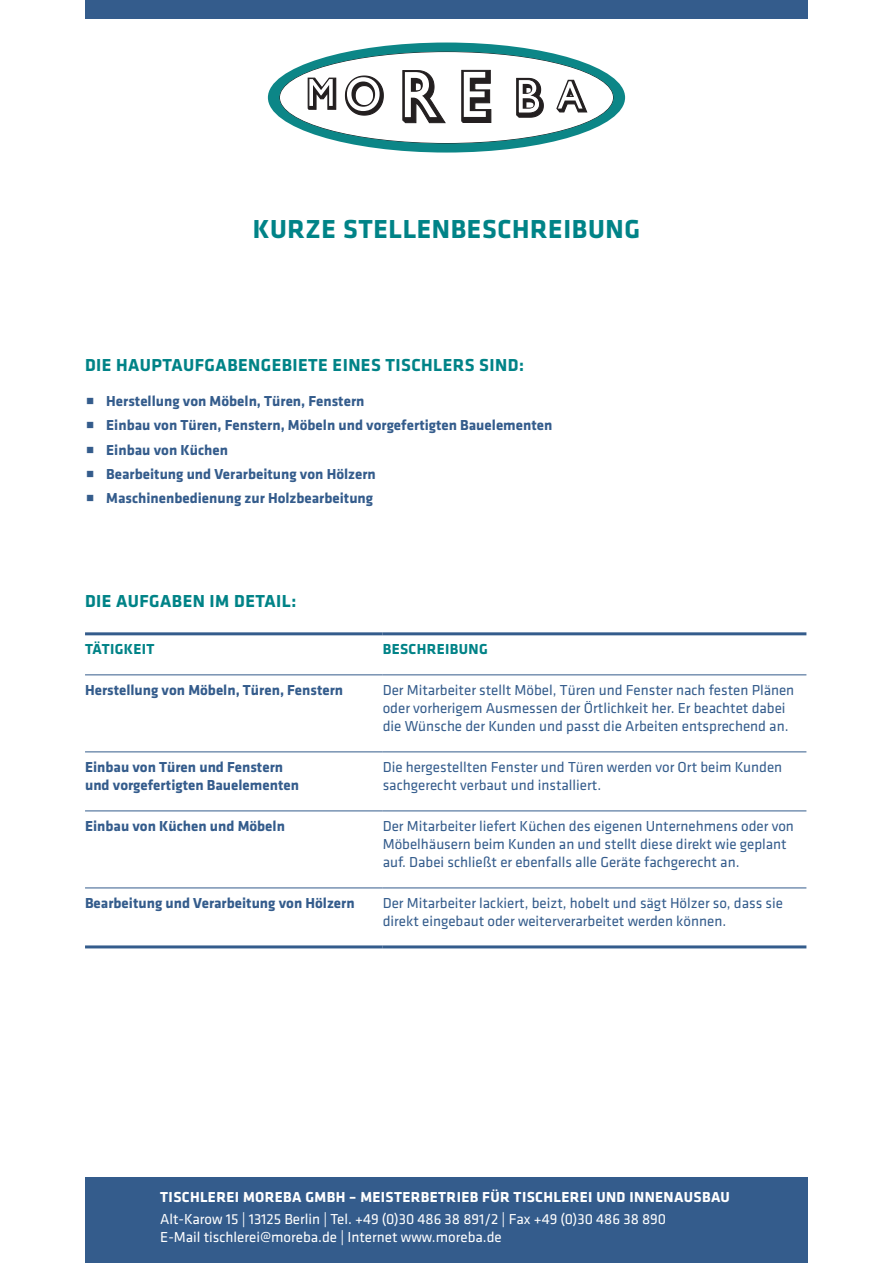
<style>
.page{position:relative;width:893px;height:1263px;background:#fff}
.page>*{position:absolute;margin:0;border:0;box-sizing:border-box;transform-origin:0 0}
.t1{font:700 27px "Klavika";letter-spacing:.025em;color:#008387}
.t2{font:700 18px "Klavika";letter-spacing:.025em;color:#008387}
.t3{font:15px/18px "Klavika";color:#345c8c}
.t4{font:700 15px/24.3px "Klavika";color:#345c8c}
.t5{font:15px/18px "Klavika";color:#fff}
.t6{font:700 15px "Klavika";letter-spacing:.025em;color:#fff}
.t7{font:700 15px "Klavika";letter-spacing:.025em;color:#008387}
</style>
<div class="page">
<svg style="left:268px;top:43px;width:357px;height:110px"></svg>
<div style="left:85px;top:0;width:723px;height:19px;background:#345c8c"></div>
<div style="left:85px;top:1178px;width:723px;height:85px;background:#345c8c"></div>
<hr style="left:85px;top:632px;width:298px;height:3px;background:#345c8c">
<hr style="left:383px;top:632px;width:423px;height:3px;background:#345c8c">
<hr style="left:85px;top:945px;width:298px;height:3px;background:#345c8c">
<hr style="left:383px;top:945px;width:423px;height:3px;background:#345c8c">
<hr style="left:85px;top:674px;width:298px;height:1px;background:#345c8c">
<hr style="left:383px;top:674px;width:423px;height:1px;background:#345c8c">
<hr style="left:85px;top:751px;width:298px;height:1px;background:#345c8c">
<hr style="left:383px;top:751px;width:423px;height:1px;background:#345c8c">
<hr style="left:85px;top:810px;width:298px;height:1px;background:#345c8c">
<hr style="left:383px;top:810px;width:423px;height:1px;background:#345c8c">
<hr style="left:85px;top:887px;width:298px;height:1px;background:#345c8c">
<hr style="left:383px;top:887px;width:423px;height:1px;background:#345c8c">
<h1 class="t1" style="left:253px;top:215px;width:389px">KURZE STELLENBESCHREIBUNG</h1>
<p class="t2" style="left:85px;top:355px;width:440px">DIE HAUPTAUFGABENGEBIETE EINES TISCHLERS SIND:</p>
<p class="t4" style="left:106px;top:389px;width:448px">Herstellung von Möbeln, Türen, Fenstern<br>Einbau von Türen, Fenstern, Möbeln und vorgefertigten Bauelementen Einbau von Küchen<br>Bearbeitung und Verarbeitung von Hölzern<br>Maschinenbedienung zur Holzbearbeitung</p>
<p class="t2" style="left:85px;top:591px;width:213px">DIE AUFGABEN IM DETAIL:</p>
<p class="t7" style="left:85px;top:640px;width:71px">TÄTIGKEIT</p>
<p class="t7" style="left:383px;top:640px;width:107px">BESCHREIBUNG</p>
<p class="t4" style="left:85px;top:678px;width:260px">Herstellung von Möbeln, Türen, Fenstern</p>
<p class="t3" style="left:383px;top:681px;width:413px">Der Mitarbeiter stellt Möbel, Türen und Fenster nach festen Plänen oder vorherigem Ausmessen der Örtlichkeit her. Er beachtet dabei die Wünsche der Kunden und passt die Arbeiten entsprechend an.</p>
<p class="t4" style="left:85px;top:758px;width:215px;line-height:18px">Einbau von Türen und Fenstern und vorgefertigten Bauelementen</p>
<p class="t3" style="left:383px;top:758px;width:401px">Die hergestellten Fenster und Türen werden vor Ort beim Kunden sachgerecht verbaut und installiert.</p>
<p class="t4" style="left:85px;top:814px;width:201px">Einbau von Küchen und Möbeln</p>
<p class="t3" style="left:383px;top:817px;width:413px">Der Mitarbeiter liefert Küchen des eigenen Unternehmens oder von<br>Möbelhäusern beim Kunden an und stellt diese direkt wie geplant auf. Dabei schließt er ebenfalls alle Geräte fachgerecht an.</p>
<p class="t4" style="left:85px;top:891px;width:271px">Bearbeitung und Verarbeitung von Hölzern</p>
<p class="t3" style="left:383px;top:894px;width:402px">Der Mitarbeiter lackiert, beizt, hobelt und sägt Hölzer so, dass sie direkt eingebaut oder weiterverarbeitet werden können.</p>
<p class="t6" style="left:160px;top:1189px;width:571px">TISCHLEREI MOREBA GMBH – MEISTERBETRIEB FÜR TISCHLEREI UND INNENAUSBAU</p>
<p class="t5" style="left:160px;top:1210px;width:507px">Alt-Karow 15 | 13125 Berlin | Tel. +49 (0)30 486 38 891/2 | Fax +49 (0)30 486 38 890<br>E-Mail tischlerei@moreba.de | Internet www.moreba.de</p>
</div>
